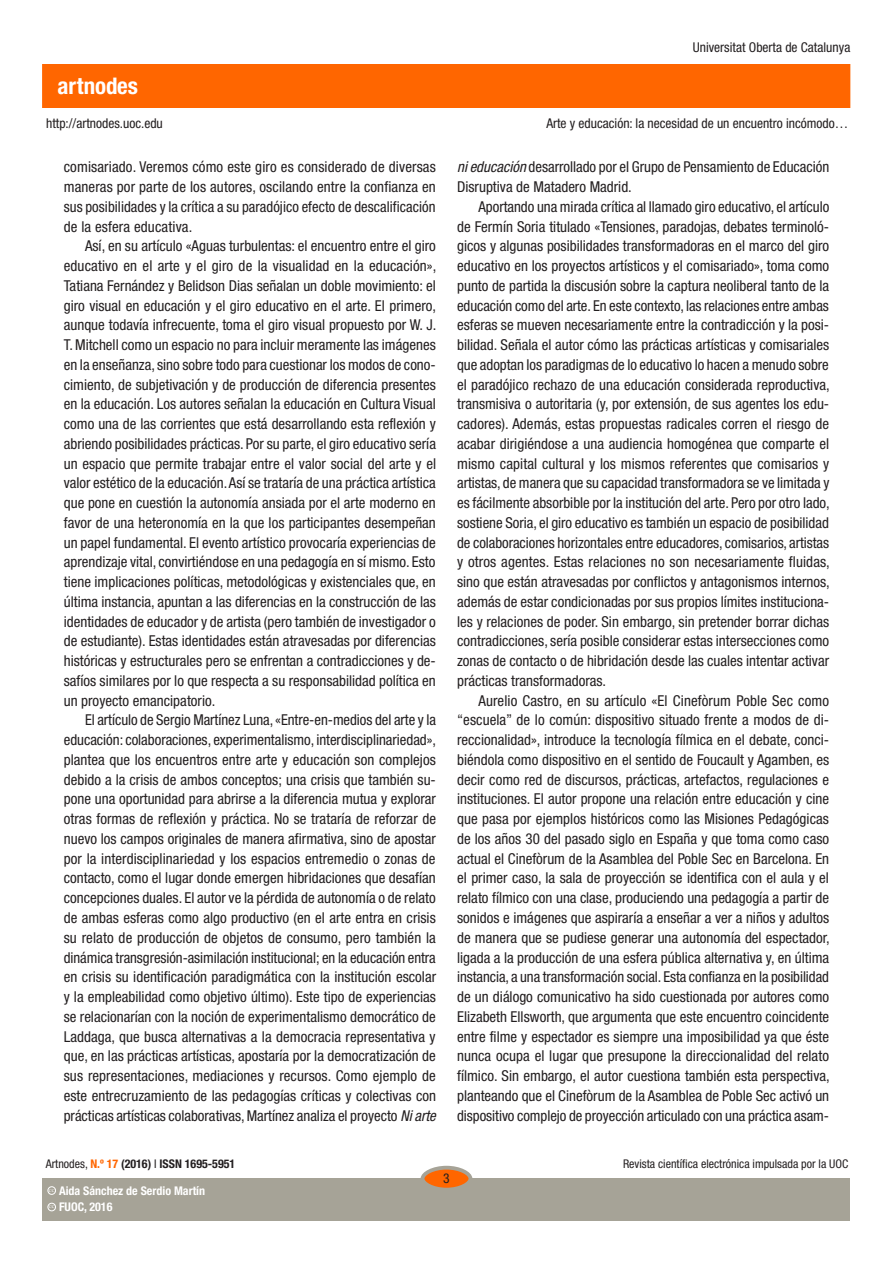
<style>
.page{position:relative;width:893px;height:1263px;background:#fff}
.page>*{position:absolute;margin:0;border:0;box-sizing:border-box;transform-origin:0 0}
.t1{font:700 condensed 22.95px "Helvetica Neue LT Std";color:#fff}
.text_general{font:condensed 15px/19.8px "Helvetica Neue LT Std";color:#231f20;text-align:justify}
.t2{font:condensed 13.5px "Helvetica Neue LT Std";color:#231f20}
.t3{font:condensed 12px "Helvetica Neue LT Std";color:#231f20}
.t4{font:700 condensed 12px "Helvetica Neue LT Std";color:#231f20}
.t5{font:700 condensed 12px "Helvetica Neue LT Std";color:#fff}
.t6{font:600 3.9px "Adobe Caslon Pro";color:#fff}
.s1{font-style:italic}
.s2{font-weight:400}
.s3{color:#f60}
</style>
<div class="page">
<div style="left:43px;top:65px;width:807px;height:42px;background:#f60"></div>
<div style="left:43px;top:1178px;width:807px;height:42px;background:#a6a397"></div>
<div style="left:422px;top:1168px;width:48px;height:21px;background:#f60;border-radius:50%"></div>
<div style="left:421px;top:1166px;width:51px;height:25px;border:4px solid #a6a397;border-radius:50%"></div>
<div style="left:48px;top:1203px;width:8px;height:8px;border:1px solid #fff;border-radius:50%"></div>
<div style="left:48px;top:1186px;width:8px;height:8px;border:1px solid #fff;border-radius:50%"></div>
<p class="t1" style="left:58px;top:72px;width:82px">artnodes</p>
<p class="t2" style="left:693px;top:40px;width:159px">Universitat Oberta de Catalunya</p>
<p class="t2" style="left:46px;top:115px;width:118px">http://artnodes.uoc.edu</p>
<p class="t2" style="left:546px;top:115px;width:303px">Arte y educación: la necesidad de un encuentro incómodo…</p>
<p class="text_general" style="left:64px;top:157px;width:374px">comisariado. Veremos cómo este giro es considerado de diversas maneras por parte de los autores, oscilando entre la confianza en sus posibilidades y la crítica a su paradójico efecto de descalificación de la esfera educativa.</p>
<p class="text_general" style="left:64px;top:236px;width:374px;text-indent:21px">Así, en su artículo «Aguas turbulentas: el encuentro entre el giro educativo en el arte y el giro de la visualidad en la educación», Tatiana Fernández y Belidson Dias señalan un doble movimiento: el giro visual en educación y el giro educativo en el arte. El primero, aunque todavía infrecuente, toma el giro visual propuesto por W. J.<br>T. Mitchell como un espacio no para incluir meramente las imágenes en la enseñanza, sino sobre todo para cuestionar los modos de cono&shy;cimiento, de subjetivación y de producción de diferencia presentes en la educación. Los autores señalan la educación en Cultura Visual como una de las corrientes que está desarrollando esta reflexión y abriendo posibilidades prácticas. Por su parte, el giro educativo sería un espacio que permite trabajar entre el valor social del arte y el valor estético de la educación. Así se trataría de una práctica artística que pone en cuestión la autonomía ansiada por el arte moderno en favor de una heteronomía en la que los participantes desempeñan un papel fundamental. El evento artístico provocaría experiencias de aprendizaje vital, convirtiéndose en una pedagogía en sí mismo. Esto tiene implicaciones políticas, metodológicas y existenciales que, en última instancia, apuntan a las diferencias en la construcción de las identidades de educador y de artista (pero también de investigador o de estudiante). Estas identidades están atravesadas por diferencias históricas y estructurales pero se enfrentan a contradicciones y de&shy;safíos similares por lo que respecta a su responsabilidad política en un proyecto emancipatorio.</p>
<p class="text_general" style="left:64px;top:710px;width:374px;text-indent:21px">El artículo de Sergio Martínez Luna, «Entre-en-medios del arte y la educación: colaboraciones, experimentalismo, interdisciplinariedad», plantea que los encuentros entre arte y educación son complejos debido a la crisis de ambos conceptos; una crisis que también su&shy;pone una oportunidad para abrirse a la diferencia mutua y explorar otras formas de reflexión y práctica. No se trataría de reforzar de nuevo los campos originales de manera afirmativa, sino de apostar por la interdisciplinariedad y los espacios entremedio o zonas de contacto, como el lugar donde emergen hibridaciones que desafían concepciones duales. El autor ve la pérdida de autonomía o de relato de ambas esferas como algo productivo (en el arte entra en crisis su relato de producción de objetos de consumo, pero también la dinámica transgresión-asimilación institucional; en la educación entra en crisis su identificación paradigmática con la institución escolar y la empleabilidad como objetivo último). Este tipo de experiencias se relacionarían con la noción de experimentalismo democrático de Laddaga, que busca alternativas a la democracia representativa y que, en las prácticas artísticas, apostaría por la democratización de sus representaciones, mediaciones y recursos. Como ejemplo de este entrecruzamiento de las pedagogías críticas y colectivas con prácticas artísticas colaborativas, Martínez analiza el proyecto <span class="s1">Ni arte</span></p>
<p class="text_general" style="left:457px;top:157px;width:374px"><span class="s1">ni educación</span> desarrollado por el Grupo de Pensamiento de Educación<br>Disruptiva de Matadero Madrid.</p>
<p class="text_general" style="left:457px;top:196px;width:374px;text-indent:21px">Aportando una mirada crítica al llamado giro educativo, el artículo de Fermín Soria titulado «Tensiones, paradojas, debates terminoló&shy;gicos y algunas posibilidades transformadoras en el marco del giro educativo en los proyectos artísticos y el comisariado», toma como punto de partida la discusión sobre la captura neoliberal tanto de la educación como del arte. En este contexto, las relaciones entre ambas esferas se mueven necesariamente entre la contradicción y la posi&shy;bilidad. Señala el autor cómo las prácticas artísticas y comisariales que adoptan los paradigmas de lo educativo lo hacen a menudo sobre el paradójico rechazo de una educación considerada reproductiva, transmisiva o autoritaria (y, por extensión, de sus agentes los edu&shy;cadores). Además, estas propuestas radicales corren el riesgo de acabar dirigiéndose a una audiencia homogénea que comparte el mismo capital cultural y los mismos referentes que comisarios y artistas, de manera que su capacidad transformadora se ve limitada y es fácilmente absorbible por la institución del arte. Pero por otro lado, sostiene Soria, el giro educativo es también un espacio de posibilidad de colaboraciones horizontales entre educadores, comisarios, artistas y otros agentes. Estas relaciones no son necesariamente fluidas, sino que están atravesadas por conflictos y antagonismos internos, además de estar condicionadas por sus propios límites instituciona&shy;les y relaciones de poder. Sin embargo, sin pretender borrar dichas contradicciones, sería posible considerar estas intersecciones como zonas de contacto o de hibridación desde las cuales intentar activar prácticas transformadoras.</p>
<p class="text_general" style="left:457px;top:690px;width:374px;text-indent:21px">Aurelio Castro, en su artículo «El Cinefòrum Poble Sec como “escuela” de lo común: dispositivo situado frente a modos de di&shy;reccionalidad», introduce la tecnología fílmica en el debate, conci&shy;biéndola como dispositivo en el sentido de Foucault y Agamben, es decir como red de discursos, prácticas, artefactos, regulaciones e instituciones. El autor propone una relación entre educación y cine que pasa por ejemplos históricos como las Misiones Pedagógicas de los años 30 del pasado siglo en España y que toma como caso actual el Cinefòrum de la Asamblea del Poble Sec en Barcelona. En el primer caso, la sala de proyección se identifica con el aula y el relato fílmico con una clase, produciendo una pedagogía a partir de sonidos e imágenes que aspiraría a enseñar a ver a niños y adultos de manera que se pudiese generar una autonomía del espectador, ligada a la producción de una esfera pública alternativa y, en última instancia, a una transformación social. Esta confianza en la posibilidad de un diálogo comunicativo ha sido cuestionada por autores como Elizabeth Ellsworth, que argumenta que este encuentro coincidente entre filme y espectador es siempre una imposibilidad ya que éste nunca ocupa el lugar que presupone la direccionalidad del relato fílmico. Sin embargo, el autor cuestiona también esta perspectiva, planteando que el Cinefòrum de la Asamblea de Poble Sec activó un dispositivo complejo de proyección articulado con una práctica asam-</p>
<p class="t4" style="left:46px;top:1157px;width:191px"><span class="s2">Artnodes,</span> <span class="s3">N.º 17</span> (2016) <span class="s2">I</span> ISSN 1695-5951</p>
<p class="t6" style="left:49px;top:1205px;width:7px">CC</p>
<p class="t5" style="left:59px;top:1200px;width:55px">FUOC, 2016</p>
<p class="t6" style="left:49px;top:1188px;width:7px">CC</p>
<p class="t5" style="left:59px;top:1183px;width:148px">Aida Sánchez de Serdio Martín</p>
<p class="t2" style="left:443px;top:1171px;width:8px">3</p>
<p class="t3" style="left:623px;top:1157px;width:227px">Revista científica electrónica impulsada por la UOC</p>
</div>
